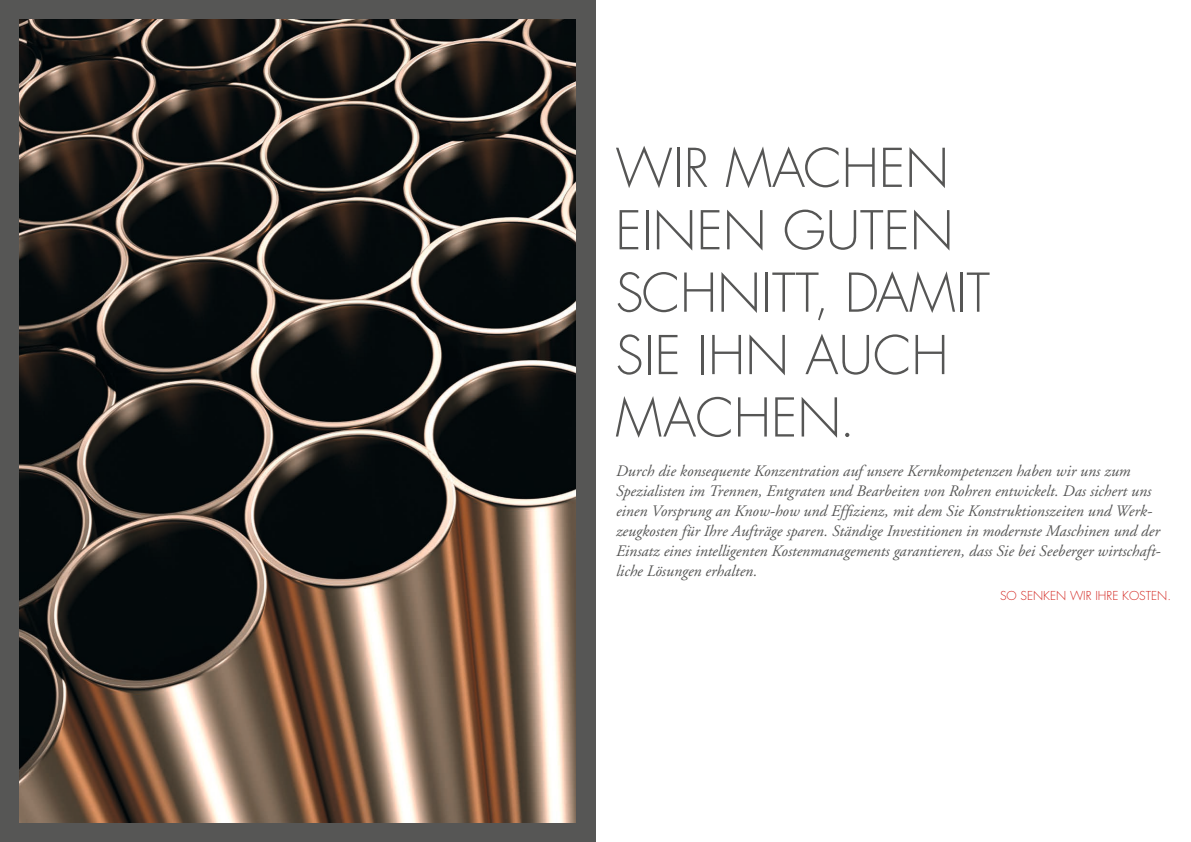
<style>
.page{position:relative;width:1191px;height:842px;background:#fff}
.page>*{position:absolute;margin:0;border:0;box-sizing:border-box;transform-origin:0 0}
.t1{font:300 52px/62.4px "Futura";color:#565655}
.t2{font:italic 16px/20px "Adobe Garamond";color:#565655}
.t3{font:300 12px "Futura";color:#d32721}
</style>
<div class="page">
<div style="left:0;top:0;width:595px;height:842px;background:#565655"></div>
<img style="left:20px;top:20px;width:555px;height:802px">
<h1 class="t1" style="left:615px;top:137px;width:376px">WIR MACHEN<br>EINEN GUTEN<br>SCHNITT, DAMIT<br>SIE IHN AUCH<br>MACHEN.</h1>
<p class="t2" style="left:615px;top:462px;width:547px">Durch die konsequente Konzentration auf unsere Kernkompetenzen haben wir uns zum Spezialisten im Trennen, Entgraten und Bearbeiten von Rohren entwickelt. Das sichert uns einen Vorsprung an Know-how und Effizienz, mit dem Sie Konstruktionszeiten und Werk&shy;zeugkosten für Ihre Aufträge sparen. Ständige Investitionen in modernste Maschinen und der Einsatz eines intelligenten Kostenmanagements garantieren, dass Sie bei Seeberger wirtschaft&shy;liche Lösungen erhalten.</p>
<p class="t3" style="left:1000px;top:588px;width:173px">SO SENKEN WIR IHRE KOSTEN.</p>
</div>
